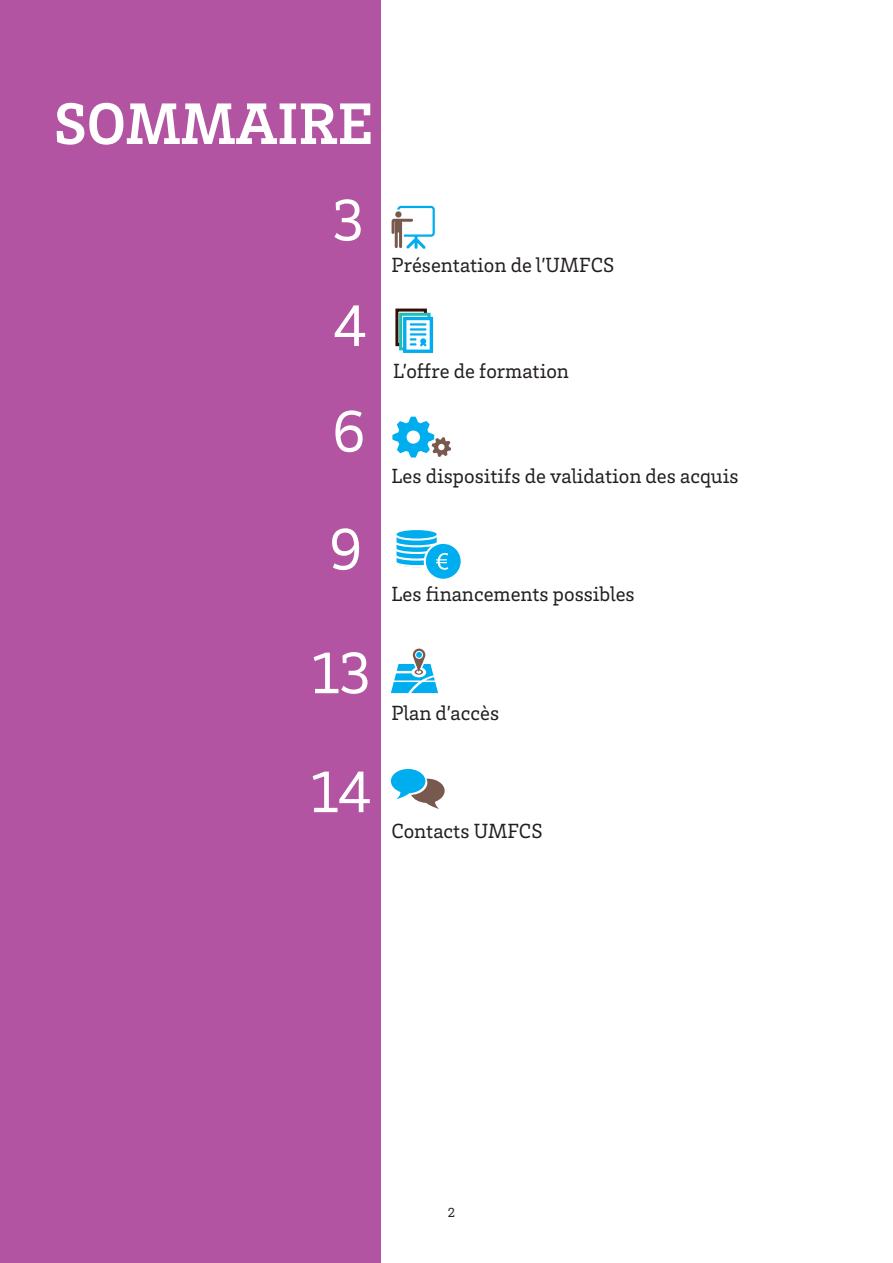
<style>
.page{position:relative;width:893px;height:1263px;background:#fff}
.page>*{position:absolute;margin:0;border:0;box-sizing:border-box;transform-origin:0 0}
.Titre_première{font:700 60px "Brix Slab";color:#fff}
.t1{font:60px "Brix Slab";color:#fff}
.t2{font:21px "Brix Slab";color:#231f20}
.t3{font:13.5px "Brix Slab";color:#231f20}
</style>
<div class="page">
<div style="left:0;top:0;width:381px;height:1263px;background:#b254a1"></div>
<svg style="left:392px;top:206px;width:43px;height:43px"></svg>
<div style="left:395px;top:309px;width:32px;height:37px;border:3px solid #340d03"></div>
<svg style="left:399px;top:313px;width:32px;height:37px"></svg>
<svg style="left:403px;top:317px;width:30px;height:36px"></svg>
<svg style="left:425px;top:543px;width:37px;height:37px"></svg>
<div style="left:424px;top:542px;width:39px;height:39px;border:2px solid #fff;border-radius:50%"></div>
<svg style="left:396px;top:530px;width:52px;height:40px"></svg>
<svg style="left:391px;top:649px;width:47px;height:44px"></svg>
<svg style="left:391px;top:769px;width:54px;height:40px"></svg>
<svg style="left:392px;top:417px;width:59px;height:41px"></svg>
<p class="Titre_première" style="left:54px;top:84px;width:321px">SOMMAIRE</p>
<p class="t1" style="left:332px;top:181px;width:34px">3</p>
<p class="t1" style="left:333px;top:287px;width:35px">4</p>
<p class="t1" style="left:332px;top:393px;width:35px">6</p>
<p class="t1" style="left:329px;top:511px;width:35px">9</p>
<p class="t1" style="left:312px;top:634px;width:61px">13</p>
<p class="t1" style="left:311px;top:753px;width:62px">14</p>
<p class="t2" style="left:392px;top:252px;width:224px">Présentation de l’UMFCS</p>
<p class="t2" style="left:393px;top:357px;width:177px">L’offre de formation</p>
<p class="t2" style="left:392px;top:463px;width:348px">Les dispositifs de validation des acquis</p>
<p class="t2" style="left:392px;top:581px;width:245px">Les financements possibles</p>
<p class="t2" style="left:392px;top:699px;width:109px">Plan d’accès</p>
<p class="t2" style="left:392px;top:818px;width:153px">Contacts UMFCS</p>
<p class="t3" style="left:448px;top:1204px;width:9px">2</p>
</div>
